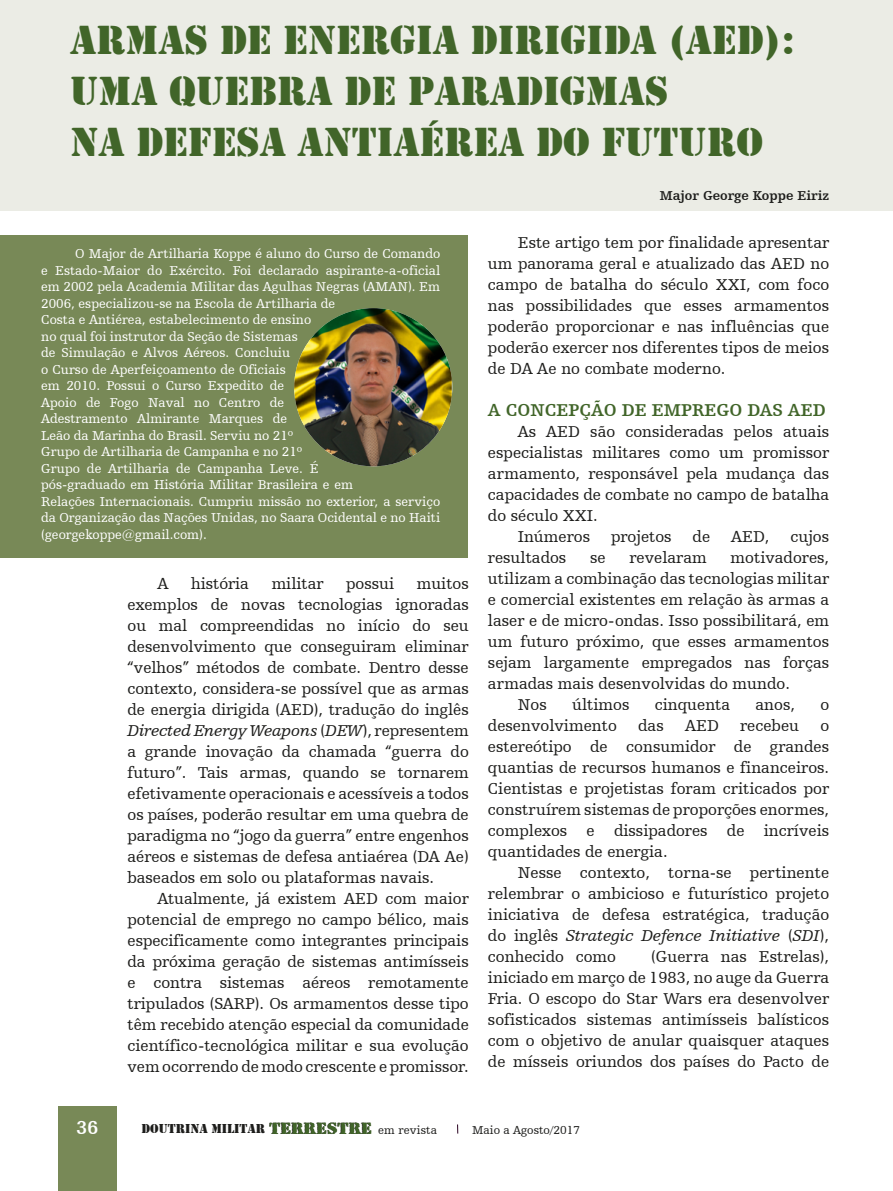
<style>
.page{position:relative;width:893px;height:1191px;background:#fff}
.page>*{position:absolute;margin:0;border:0;box-sizing:border-box;transform-origin:0 0}
.t1{font:42px/51px "Army";color:#416529}
.t2{font:700 19.5px "Humanist Slabserif 712 BT";color:#fff}
.t3{font:700 18px "Humanist Slabserif 712 BT";color:#416529}
.t4{font:16.5px/21px "Humanist Slabserif 712 BT";color:#1d1d1b;text-align:justify}
.t5{font:13.5px/16.5px "Humanist Slabserif 712 BT";color:#fff}
.t6{font:700 13.5px "Humanist Slabserif 712 BT";color:#1d1d1b}
.t7{font:13.35px "Army";color:#1d1d1b}
.t8{font:12px "Humanist Slabserif 712 BT";color:#1d1d1b}
.s1{font-style:italic}
.s2{font-family:"Rubber Stamp Let Plain";font-size:17.1px}
.s3{font-family:"Humanist Slabserif 712 BT";font-size:12px}
</style>
<div class="page">
<div style="left:58px;top:1106px;width:59px;height:85px;background:#788957"></div>
<div style="left:0;top:0;width:893px;height:210px;background:#ebece5"></div>
<div style="left:0;top:235px;width:468px;height:322px;background:#788957"></div>
<img style="left:294px;top:308px;width:158px;height:158px">
<h1 class="t1" style="left:70px;top:15px;width:726px">ARMAS DE ENERGIA DIRIGIDA (AED):<br>UMA QUEBRA DE PARADIGMAS<br>NA DEFESA ANTIAÉREA DO FUTURO</h1>
<p class="t6" style="left:660px;top:188px;width:171px">Major George Koppe Eiriz</p>
<p class="t5" style="left:41px;top:245px;width:401px;text-indent:34px">O Major de Artilharia Koppe é aluno do Curso de Comando e Estado-Maior do Exército. Foi declarado aspirante-a-oficial em 2002 pela Academia Militar das Agulhas Negras (AMAN). Em 2006, especializou-se na Escola de Artilharia de<br>Costa e Antiérea, estabelecimento de ensino<br>no qual foi instrutor da Seção de Sistemas<br>de Simulação e Alvos Aéreos. Concluiu<br>o Curso de Aperfeiçoamento de Oficiais<br>em 2010. Possui o Curso Expedito de<br>Apoio de Fogo Naval no Centro de<br>Adestramento Almirante Marques de<br>Leão da Marinha do Brasil. Serviu no 21º<br>Grupo de Artilharia de Campanha e no 21º<br>Grupo de Artilharia de Campanha Leve. É<br>pós-graduado em História Militar Brasileira e em<br>Relações Internacionais. Cumpriu missão no exterior, a serviço da Organização das Nações Unidas, no Saara Ocidental e no Haiti (georgekoppe@gmail.com).</p>
<p class="t4" style="left:157px;top:572px;width:13px">A</p>
<p class="t4" style="left:191px;top:572px;width:59px">história</p>
<p class="t4" style="left:272px;top:572px;width:53px">militar</p>
<p class="t4" style="left:346px;top:572px;width:49px">possui</p>
<p class="t4" style="left:128px;top:572px;width:343px;text-indent:289px">muitos exemplos de novas tecnologias ignoradas ou mal compreendidas no início do seu desenvolvimento que conseguiram eliminar “velhos” métodos de combate. Dentro desse contexto, considera-se possível que as armas de energia dirigida (AED), tradução do inglês <span class="s1">Directed Energy Weapons</span> (<span class="s1">DEW</span>), representem a grande inovação da chamada “guerra do futuro”. Tais armas, quando se tornarem efetivamente operacionais e acessíveis a todos os países, poderão resultar em uma quebra de paradigma no “jogo da guerra” entre engenhos aéreos e sistemas de defesa antiaérea (DA Ae) baseados em solo ou plataformas navais.</p>
<p class="t4" style="left:128px;top:887px;width:343px;text-indent:30px">Atualmente, já existem AED com maior potencial de emprego no campo bélico, mais especificamente como integrantes principais da próxima geração de sistemas antimísseis e contra sistemas aéreos remotamente tripulados (SARP). Os armamentos desse tipo têm recebido atenção especial da comunidade científico-tecnológica militar e sua evolução vem ocorrendo de modo crescente e promissor.</p>
<p class="t4" style="left:488px;top:231px;width:343px;text-indent:30px">Este artigo tem por finalidade apresentar um panorama geral e atualizado das AED no campo de batalha do século XXI, com foco nas possibilidades que esses armamentos poderão proporcionar e nas influências que poderão exercer nos diferentes tipos de meios de DA Ae no combate moderno.</p>
<p class="t3" style="left:488px;top:398px;width:339px">A CONCEPÇÃO DE EMPREGO DAS AED</p>
<p class="t4" style="left:518px;top:420px;width:313px">As AED são consideradas pelos atuais</p>
<p class="t4" style="left:488px;top:441px;width:343px">especialistas militares como um promissor</p>
<p class="t4" style="left:488px;top:462px;width:343px">armamento, responsável pela mudança das</p>
<p class="t4" style="left:488px;top:483px;width:343px">capacidades de combate no campo de batalha</p>
<p class="t4" style="left:488px;top:504px;width:111px">do século XXI.</p>
<p class="t4" style="left:518px;top:525px;width:74px">Inúmeros</p>
<p class="t4" style="left:611px;top:525px;width:62px">projetos</p>
<p class="t4" style="left:693px;top:525px;width:19px">de</p>
<p class="t4" style="left:731px;top:525px;width:40px">AED,</p>
<p class="t4" style="left:790px;top:525px;width:40px">cujos</p>
<p class="t4" style="left:488px;top:546px;width:80px">resultados</p>
<p class="t4" style="left:590px;top:546px;width:17px">se</p>
<p class="t4" style="left:629px;top:546px;width:79px">revelaram</p>
<p class="t4" style="left:731px;top:546px;width:100px">motivadores,</p>
<p class="t4" style="left:488px;top:567px;width:343px">utilizam a combinação das tecnologias militar</p>
<p class="t4" style="left:488px;top:588px;width:343px">e comercial existentes em relação às armas a</p>
<p class="t4" style="left:488px;top:609px;width:343px">laser e de micro-ondas. Isso possibilitará, em</p>
<p class="t4" style="left:488px;top:630px;width:343px">um futuro próximo, que esses armamentos</p>
<p class="t4" style="left:488px;top:651px;width:343px">sejam largamente empregados nas forças</p>
<p class="t4" style="left:488px;top:672px;width:303px">armadas mais desenvolvidas do mundo.</p>
<p class="t4" style="left:518px;top:693px;width:31px">Nos</p>
<p class="t4" style="left:572px;top:693px;width:59px">últimos</p>
<p class="t4" style="left:655px;top:693px;width:77px">cinquenta</p>
<p class="t4" style="left:756px;top:693px;width:41px">anos,</p>
<p class="t4" style="left:820px;top:693px;width:10px">o</p>
<p class="t4" style="left:488px;top:714px;width:130px">desenvolvimento</p>
<p class="t4" style="left:638px;top:714px;width:27px">das</p>
<p class="t4" style="left:685px;top:714px;width:35px">AED</p>
<p class="t4" style="left:740px;top:714px;width:61px">recebeu</p>
<p class="t4" style="left:488px;top:714px;width:343px;text-indent:332px">o estereótipo de consumidor de grandes quantias de recursos humanos e financeiros.<br>Cientistas e projetistas foram criticados por construírem sistemas de proporções enormes, complexos e dissipadores de incríveis quantidades de energia.</p>
<p class="t4" style="left:488px;top:861px;width:343px;text-indent:30px">Nesse contexto, torna-se pertinente relembrar o ambicioso e futurístico projeto iniciativa de defesa estratégica, tradução do inglês <span class="s1">Strategic Defence Initiative</span> (<span class="s1">SDI</span>), conhecido como</p>
<p class="t4" style="left:488px;top:945px;width:343px;text-indent:163px">(Guerra nas Estrelas), iniciado em março de 1983, no auge da Guerra Fria. O escopo do Star Wars era desenvolver sofisticados sistemas antimísseis balísticos com o objetivo de anular quaisquer ataques de mísseis oriundos dos países do Pacto de</p>
<p class="t2" style="left:77px;top:1115px;width:23px">36</p>
<p class="t7" style="left:142px;top:1120px;width:297px">DOUTRINA MILITAR <span class="s2">TERRESTRE</span> <span class="s3">em revista</span></p>
<p class="t8" style="left:472px;top:1122px;width:109px">Maio a Agosto/2017</p>
</div>
